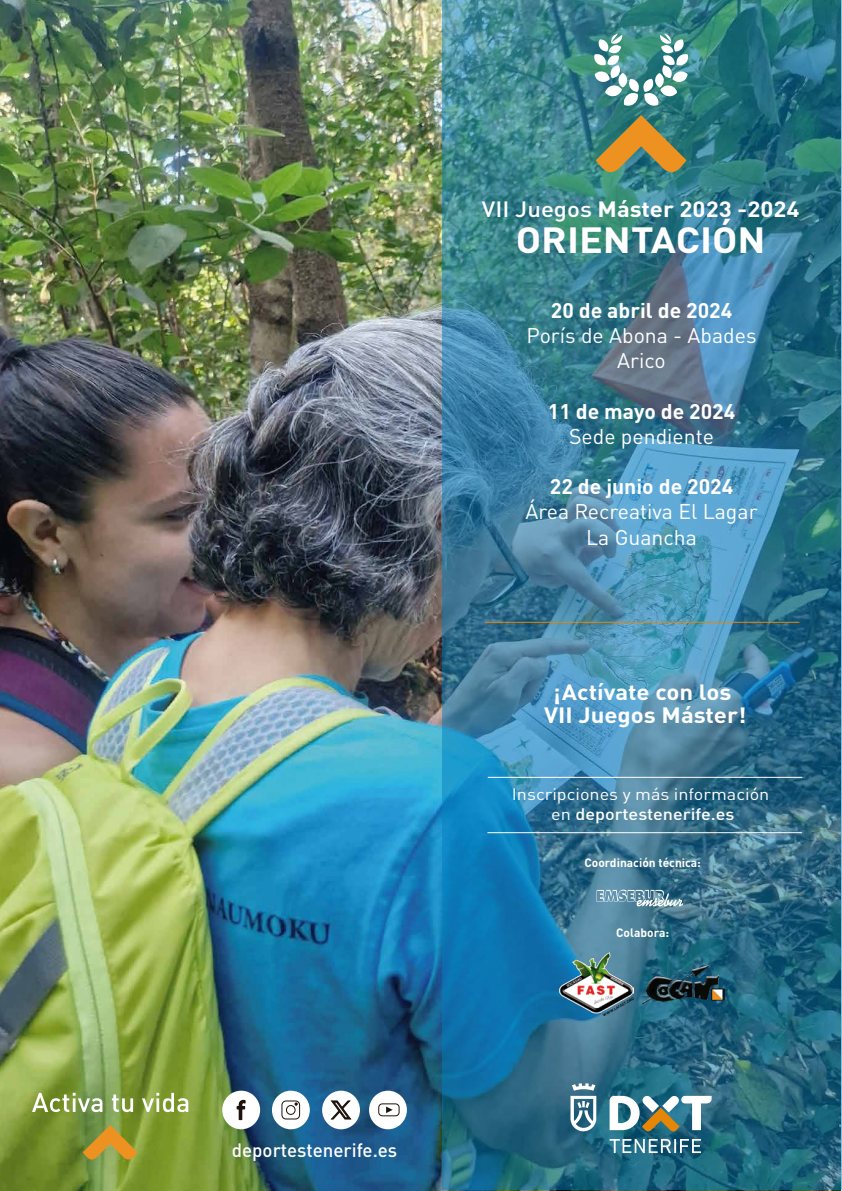
<style>
.page{position:relative;width:842px;height:1191px;background:#fff}
.page>*{position:absolute;margin:0;border:0;box-sizing:border-box;transform-origin:0 0}
.t1{font:700 36px "DIN Pro";color:#fff;scale:1.1 1}
.t2{font:700 21.9px/23px "DIN Pro";color:#fff;text-align:center;scale:1.1 1}
.t3{font:21px/25.2px "DIN Pro";color:#fff;text-align:center}
.t4{font:700 21px "DIN Pro";color:#fff}
.t5{font:500 19.1px "DIN Pro";color:#fff}
.t6{font:16.4px/19.7px "DIN Pro";color:#fff;text-align:center;scale:1.1 1}
.t7{font:700 12px "DIN Pro";color:#fff}
.s1{font-weight:500}
</style>
<div class="page">
<img style="left:0;top:1px;width:840px;height:1189px">
<img style="left:442px;top:0;width:400px;height:1189px">
<svg style="left:610px;top:1095px;width:102px;height:36px"></svg>
<svg style="left:570px;top:1083px;width:26px;height:48px"></svg>
<svg style="left:610px;top:1139px;width:91px;height:14px"></svg>
<svg style="left:596px;top:115px;width:90px;height:57px;background:#838453"></svg>
<svg style="left:594px;top:34px;width:94px;height:72px"></svg>
<img style="left:560px;top:952px;width:73px;height:63px">
<hr style="left:487px;top:832px;width:315px;height:1px;background:#fff">
<hr style="left:488px;top:777px;width:314px;height:1px;background:#fff">
<svg style="left:83px;top:1125px;width:54px;height:34px;background:#ac9331"></svg>
<svg style="left:32px;top:1092px;width:70px;height:20px"></svg>
<svg style="left:112px;top:1094px;width:21px;height:18px"></svg>
<svg style="left:142px;top:1092px;width:46px;height:20px"></svg>
<div style="left:369px;top:1090px;width:38px;height:39px;background:#fff;border-radius:50%"></div>
<div style="left:322px;top:1090px;width:38px;height:39px;background:#fff;border-radius:50%"></div>
<div style="left:272px;top:1090px;width:38px;height:39px;background:#fff;border-radius:50%"></div>
<div style="left:222px;top:1090px;width:38px;height:39px;background:#fff;border-radius:50%"></div>
<div style="left:281px;top:1100px;width:19px;height:19px;border:1px solid #1e120d;border-radius:4px"></div>
<svg style="left:236px;top:1099px;width:10px;height:21px"></svg>
<div style="left:286px;top:1105px;width:10px;height:9px;border:1px solid #1e120d;border-radius:50%"></div>
<svg style="left:330px;top:1100px;width:21px;height:19px"></svg>
<div style="left:378px;top:1103px;width:22px;height:13px;border:1px solid #1e120d;border-radius:4px"></div>
<svg style="left:386px;top:1106px;width:7px;height:7px"></svg>
<svg style="left:295px;top:1100px;width:5px;height:5px"></svg>
<hr style="left:485px;top:622px;width:314px;height:1px;background:#e78604">
<svg style="left:596px;top:889px;width:87px;height:17px"></svg>
<img style="left:642px;top:963px;width:82px;height:41px">
<p class="t5" style="left:232px;top:1135px;width:167px">deportestenerife.es</p>
<p class="t2" style="left:482px;top:195px;width:290px"><span class="s1">VII Juegos</span> Máster 2023 -2024</p>
<h1 class="t1" style="left:516px;top:210px;width:229px">ORIENTACIÓN</h1>
<p class="t4" style="left:551px;top:293px;width:183px">20 de abril de 2024</p>
<p class="t3" style="left:527px;top:321px;width:232px">Porís de Abona - Abades<br>Arico</p>
<p class="t4" style="left:548px;top:393px;width:189px">11 de mayo de 2024</p>
<p class="t3" style="left:569px;top:421px;width:146px">Sede pendiente</p>
<p class="t4" style="left:550px;top:469px;width:185px">22 de junio de 2024</p>
<p class="t3" style="left:526px;top:497px;width:233px">Área Recreativa El Lagar<br>La Guancha</p>
<p class="t2" style="left:544px;top:678px;width:185px">¡Actívate con los<br>VII Juegos Máster!</p>
<p class="t6" style="left:512px;top:783px;width:236px">Inscripciones y más información en <span class="s1">deportestenerife.es</span></p>
<p class="t7" style="left:584px;top:853px;width:118px">Coordinación técnica:</p>
<p class="t7" style="left:616px;top:922px;width:54px">Colabora:</p>
</div>
